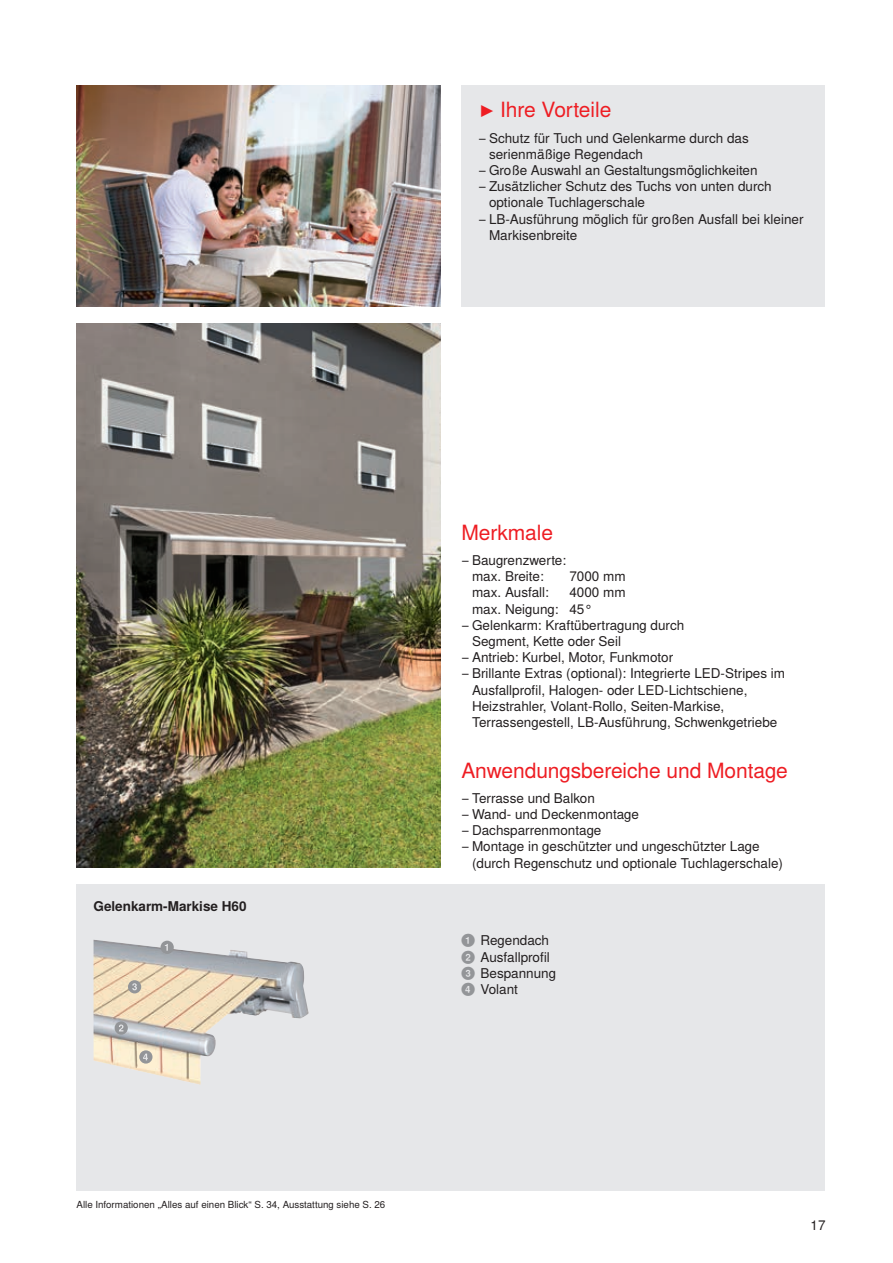
<style>
.page{position:relative;width:893px;height:1263px;background:#fff}
.page>*{position:absolute;margin:0;border:0;box-sizing:border-box;transform-origin:0 0}
.t1{font:21px "Nimbus San LOT";letter-spacing:-.005em;color:#ee1d23}
.t2{font:13.5px/16.2px "Nimbus San LOT";color:#231f20}
.t3{font:700 13.5px "Nimbus San LOT";color:#231f20}
.t4{font:9.75px "Nimbus San LOT";color:#231f20}
.s1{font-weight:700;color:#939598}
</style>
<div class="page">
<img style="left:77px;top:323px;width:363px;height:544px">
<div style="left:461px;top:85px;width:364px;height:221px;background:#e6e7e9"></div>
<img style="left:77px;top:85px;width:363px;height:221px">
<div style="left:77px;top:884px;width:748px;height:307px;background:#e6e7e9"></div>
<img style="left:94px;top:940px;width:215px;height:145px">
<svg style="left:161px;top:941px;width:13px;height:13px"></svg>
<svg style="left:115px;top:1021px;width:13px;height:14px"></svg>
<svg style="left:128px;top:980px;width:13px;height:13px"></svg>
<svg style="left:139px;top:1050px;width:13px;height:13px"></svg>
<h1 class="t1" style="left:478px;top:97px;width:134px">▶ Ihre Vorteile</h1>
<p class="t2" style="left:478px;top:130px;width:272px">− Schutz für Tuch und Gelenkarme durch das</p>
<p class="t2" style="left:489px;top:146px;width:155px">serienmäßige Regendach</p>
<p class="t2" style="left:478px;top:162px;width:281px">− Große Auswahl an Gestaltungsmöglichkeiten</p>
<p class="t2" style="left:478px;top:179px;width:295px">− Zusätzlicher Schutz des Tuchs von unten durch</p>
<p class="t2" style="left:489px;top:195px;width:158px">optionale Tuchlagerschale</p>
<p class="t2" style="left:478px;top:211px;width:327px">− LB-Ausführung möglich für großen Ausfall bei kleiner</p>
<p class="t2" style="left:489px;top:227px;width:90px">Markisenbreite</p>
<p class="t3" style="left:94px;top:898px;width:154px">Gelenkarm-Markise H60</p>
<h1 class="t1" style="left:461px;top:520px;width:93px">Merkmale</h1>
<p class="t2" style="left:472px;top:552px;width:96px;text-indent:-11px">− Baugrenzwerte: max. Breite:</p>
<p class="t2" style="left:569px;top:569px;width:58px">7000 mm</p>
<p class="t2" style="left:472px;top:585px;width:78px">max. Ausfall:</p>
<p class="t2" style="left:569px;top:585px;width:58px">4000 mm</p>
<p class="t2" style="left:472px;top:601px;width:122px">max. Neigung: 45°</p>
<p class="t2" style="left:461px;top:617px;width:224px">− Gelenkarm: Kraftübertragung durch</p>
<p class="t2" style="left:472px;top:633px;width:151px">Segment, Kette oder Seil</p>
<p class="t2" style="left:461px;top:650px;width:213px">− Antrieb: Kurbel, Motor, Funkmotor</p>
<p class="t2" style="left:461px;top:666px;width:325px">− Brillante Extras (optional): Integrierte LED-Stripes im</p>
<p class="t2" style="left:472px;top:682px;width:277px">Ausfallprofil, Halogen- oder LED-Lichtschiene,</p>
<p class="t2" style="left:472px;top:698px;width:254px">Heizstrahler, Volant-Rollo, Seiten-Markise,</p>
<p class="t2" style="left:472px;top:714px;width:307px">Terrassengestell, LB-Ausführung, Schwenkgetriebe</p>
<h1 class="t1" style="left:461px;top:757px;width:328px">Anwendungsbereiche und Montage</h1>
<p class="t2" style="left:461px;top:790px;width:135px">− Terrasse und Balkon</p>
<p class="t2" style="left:461px;top:806px;width:179px">− Wand- und Deckenmontage</p>
<p class="t2" style="left:461px;top:822px;width:142px">− Dachsparrenmontage</p>
<p class="t2" style="left:461px;top:839px;width:300px">− Montage in geschützter und ungeschützter Lage</p>
<p class="t2" style="left:472px;top:855px;width:312px">(durch Regenschutz und optionale Tuchlagerschale)</p>
<p class="t2" style="left:461px;top:933px;width:96px"><span class="s1">➊</span> Regendach<br><span class="s1">➋</span> Ausfallprofil<br><span class="s1">➌</span> Bespannung<br><span class="s1">➍</span> Volant</p>
<p class="t4" style="left:77px;top:1198px;width:310px">Alle Informationen „Alles auf einen Blick“ S. 34, Ausstattung siehe S. 26</p>
<p class="t2" style="left:811px;top:1217px;width:17px">17</p>
</div>
